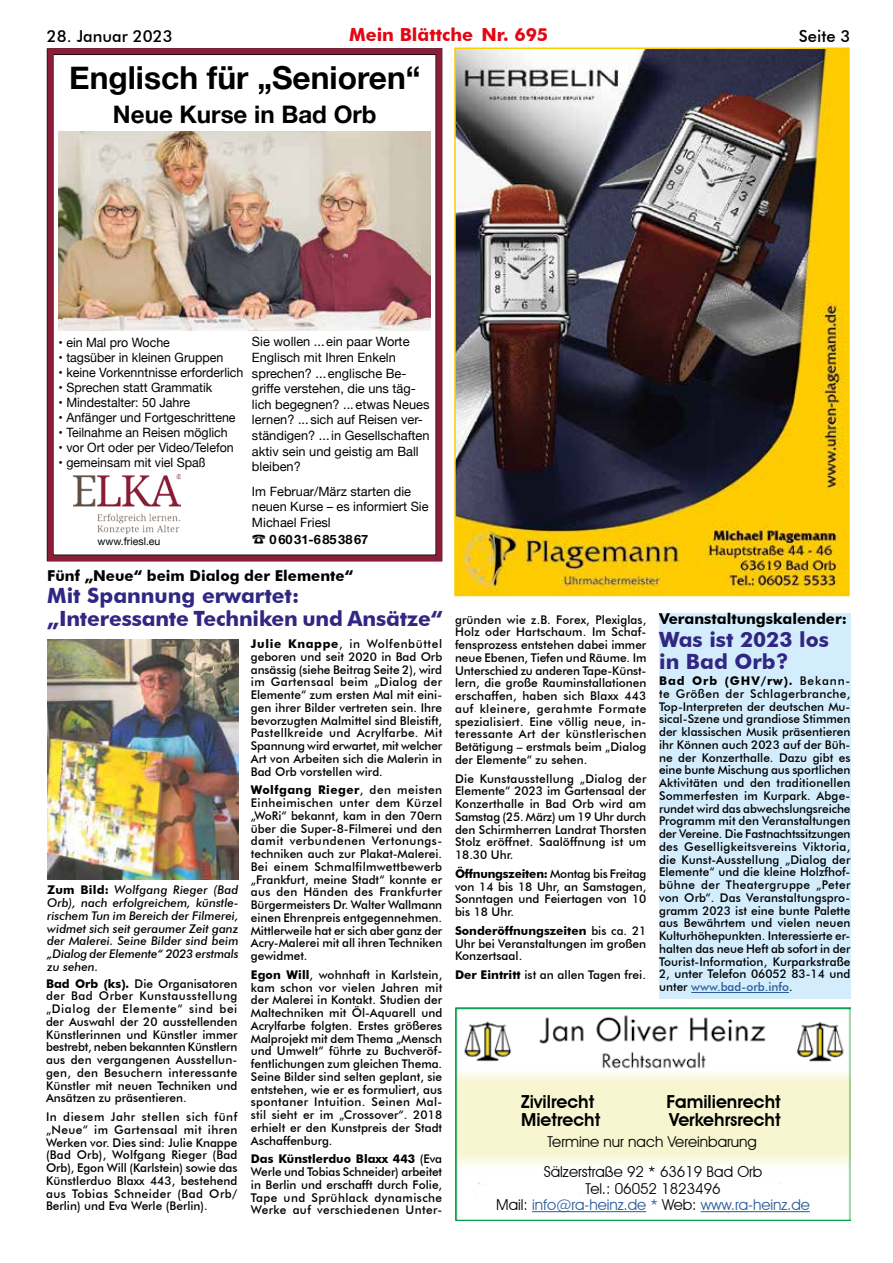
<style>
.page{position:relative;width:893px;height:1263px;background:#fff}
.page>*{position:absolute;margin:0;border:0;box-sizing:border-box;transform-origin:0 0}
.t1{font:700 31.65px "Helvetica Neue";color:#000}
.t2{font:700 24.15px "Helvetica Neue";color:#000}
.t3{font:700 21px/22.5px "Futura BT";color:#312783}
.t4{font:600 18px "Avant Garde IT Cby BT";color:#000}
.t5{font:700 18px "Futura BT";color:#e30613}
.t6{font:500 16.5px "Futura BT";color:#000}
.t7{font:15px/16.5px "Avant Garde IT Cby BT";color:#000;text-align:center}
.t8{font:700 15px "Futura BT";color:#000}
.t9{font:12.75px/15.6px "Helvetica Neue";color:#000}
.t10{font:700 12.75px "Helvetica Neue";letter-spacing:.06em;color:#000}
.t11{font:500 12px/12.8px "Futura BT";color:#000;text-align:justify}
.t12{font:italic 500 12px/12.8px "Futura BT";letter-spacing:-.015em;color:#000;text-align:justify}
.t13{font:500 12px "Futura BT";color:#275b9b}
.t14{font:10.5px "Helvetica Neue";color:#000}
.s1{font-weight:700}
.s2{font-weight:700;font-style:normal}
.s3{color:#000}
.s4{color:#275b9b}
</style>
<div class="page">
<img style="left:455px;top:1007px;width:395px;height:213px">
<hr style="left:532px;top:1211px;width:114px;height:1px;background:#275b9b">
<hr style="left:701px;top:1211px;width:109px;height:1px;background:#275b9b">
<img style="left:74px;top:475px;width:107px;height:59px">
<div style="left:47px;top:48px;width:395px;height:513px;border:6px solid #8a1e39"></div>
<img style="left:59px;top:132px;width:372px;height:199px">
<div style="left:659px;top:613px;width:191px;height:385px;background:#d4edfc"></div>
<hr style="left:691px;top:992px;width:98px;height:1px;background:#275b9b">
<img style="left:457px;top:50px;width:390px;height:543px">
<div style="left:454px;top:47px;width:396px;height:549px;border:2px solid #fc0"></div>
<img style="left:47px;top:639px;width:192px;height:240px">
<h3 class="t6" style="left:47px;top:26px;width:127px">28. Januar 2023</h3>
<h3 class="t5" style="left:349px;top:24px;width:201px">Mein Blättche Nr. 695</h3>
<h3 class="t6" style="left:799px;top:26px;width:53px">Seite 3</h3>
<h1 class="t1" style="left:69px;top:53px;width:353px">Englisch für „Senioren“</h1>
<h2 class="t2" style="left:113px;top:95px;width:265px">Neue Kurse in Bad Orb</h2>
<p class="t9" style="left:59px;top:335px;width:113px"><span class="s1">•</span> ein Mal pro Woche</p>
<p class="t9" style="left:59px;top:350px;width:166px"><span class="s1">•</span> tagsüber in kleinen Gruppen</p>
<p class="t9" style="left:59px;top:365px;width:186px"><span class="s1">•</span> keine Vorkenntnisse erforderlich</p>
<p class="t9" style="left:59px;top:380px;width:155px"><span class="s1">•</span> Sprechen statt Grammatik</p>
<p class="t9" style="left:59px;top:395px;width:133px"><span class="s1">•</span> Mindestalter: 50 Jahre</p>
<p class="t9" style="left:59px;top:410px;width:179px"><span class="s1">•</span> Anfänger und Fortgeschrittene</p>
<p class="t9" style="left:59px;top:425px;width:171px"><span class="s1">•</span> Teilnahme an Reisen möglich</p>
<p class="t9" style="left:59px;top:440px;width:177px"><span class="s1">•</span> vor Ort oder per Video/Telefon</p>
<p class="t9" style="left:59px;top:456px;width:149px"><span class="s1">•</span> gemeinsam mit viel Spaß</p>
<p class="t9" style="left:252px;top:335px;width:179px">Sie wollen ...ein paar Worte<br>Englisch mit Ihren Enkeln sprechen? ...englische Be&shy;griffe verstehen, die uns täg&shy;lich begegnen? ...etwas Neues lernen? ... sich auf Reisen ver&shy;ständigen? ...in Gesellschaften aktiv sein und geistig am Ball bleiben?</p>
<p class="t9" style="left:252px;top:484px;width:178px">Im Februar/März starten die neuen Kurse – es informiert Sie<br>Michael Friesl</p>
<p class="t14" style="left:97px;top:533px;width:65px">www.friesl.eu</p>
<p class="t10" style="left:252px;top:529px;width:118px">☎ 06031-6853867</p>
<p class="t8" style="left:47px;top:566px;width:307px">Fünf „Neue“ beim Dialog der Elemente“</p>
<h3 class="t3" style="left:47px;top:584px;width:397px">Mit Spannung erwartet: „Interessante Techniken und Ansätze“</h3>
<p class="t11" style="left:251px;top:637px;width:193px"><span class="s1">Julie Knappe</span>, in Wolfenbüttel geboren und seit 2020 in Bad Orb ansässig (siehe Beitrag Seite 2), wird im Gartensaal beim „Dialog der Elemente“ zum ersten Mal mit eini&shy;gen ihrer Bilder vertreten sein. Ihre bevorzugten Malmittel sind Bleistift, Pastellkreide und Acrylfarbe. Mit Spannung wird erwartet, mit welcher Art von Arbeiten sich die Malerin in Bad Orb vorstellen wird.</p>
<p class="t11" style="left:251px;top:784px;width:193px"><span class="s1">Wolfgang Rieger</span>, den meisten Einheimischen unter dem Kürzel „WoRi“ bekannt, kam in den 70ern über die Super-8-Filmerei und den damit verbundenen Vertonungs&shy;techniken auch zur Plakat-Malerei.<br>Bei einem Schmalfilmwettbewerb „Frankfurt, meine Stadt“ konnte er aus den Händen des Frankfurter Bürgermeisters Dr. Walter Wallmann einen Ehrenpreis entgegennehmen.<br>Mittlerweile hat er sich aber ganz der Acry-Malerei mit all ihren Techniken gewidmet.</p>
<p class="t11" style="left:251px;top:968px;width:193px"><span class="s1">Egon Will</span>, wohnhaft in Karlstein, kam schon vor vielen Jahren mit der Malerei in Kontakt. Studien der Maltechniken mit Öl-Aquarell und Acrylfarbe folgten. Erstes größeres Malprojekt mit dem Thema „Mensch und Umwelt“ führte zu Buchveröf&shy;fentlichungen zum gleichen Thema.<br>Seine Bilder sind selten geplant, sie entstehen, wie er es formuliert, aus spontaner Intuition. Seinen Mal&shy;stil sieht er im „Crossover“. 2018 erhielt er den Kunstpreis der Stadt Aschaffenburg.</p>
<p class="t11" style="left:251px;top:1153px;width:193px"><span class="s1">Das Künstlerduo Blaxx 443</span> (Eva Werle und Tobias Schneider) arbeitet in Berlin und erschafft durch Folie, Tape und Sprühlack dynamische Werke auf verschiedenen Unter-</p>
<p class="t8" style="left:659px;top:610px;width:189px">Veranstaltungskalender:</p>
<h3 class="t3" style="left:659px;top:628px;width:171px">Was ist 2023 los in Bad Orb?</h3>
<p class="t11" style="left:659px;top:674px;width:193px"><span class="s1">Bad Orb (GHV/rw).</span> Bekann&shy;te Größen der Schlagerbranche, Top-Interpreten der deutschen Mu&shy;sical-Szene und grandiose Stimmen der klassischen Musik präsentieren ihr Können auch 2023 auf der Büh&shy;ne der Konzerthalle. Dazu gibt es eine bunte Mischung aus sportlichen Aktivitäten und den traditionellen Sommerfesten im Kurpark. Abge&shy;rundet wird das abwechslungsreiche Programm mit den Veranstaltungen der Vereine. Die Fastnachtssitzungen des Geselligkeitsvereins Viktoria, die Kunst-Ausstellung „Dialog der Elemente“ und die kleine Holzfhof&shy;bühne der Theatergruppe „Peter von Orb“. Das Veranstaltungspro&shy;gramm 2023 ist eine bunte Palette aus Bewährtem und vielen neuen Kulturhöhepunkten. Interessierte er&shy;halten das neue Heft ab sofort in der Tourist-Information, Kurparkstraße 2, unter Telefon 06052 83-14 und</p>
<p class="t11" style="left:455px;top:613px;width:193px">gründen wie z.B. Forex, Plexiglas, Holz oder Hartschaum. Im Schaf&shy;fensprozess entstehen dabei immer neue Ebenen, Tiefen und Räume. Im Unterschied zu anderen Tape-Künst&shy;lern, die große Rauminstallationen erschaffen, haben sich Blaxx 443 auf kleinere, gerahmte Formate spezialisiert. Eine völlig neue, in&shy;teressante Art der künstlerischen Betätigung – erstmals beim „Dialog der Elemente“ zu sehen.</p>
<p class="t11" style="left:455px;top:772px;width:193px">Die Kunstausstellung „Dialog der Elemente“ 2023 im Gartensaal der Konzerthalle in Bad Orb wird am Samstag (25. März) um 19 Uhr durch den Schirmherren Landrat Thorsten Stolz eröffnet. Saalöffnung ist um 18.30 Uhr.</p>
<p class="t11" style="left:455px;top:867px;width:193px"><span class="s1">Öffnungszeiten:</span> Montag bis Freitag von 14 bis 18 Uhr, an Samstagen, Sonntagen und Feiertagen von 10 bis 18 Uhr.</p>
<p class="t11" style="left:455px;top:924px;width:193px"><span class="s1">Sonderöffnungszeiten</span> bis ca. 21<br>Uhr bei Veranstaltungen im großen Konzertsaal.</p>
<p class="t11" style="left:455px;top:968px;width:193px"><span class="s1">Der Eintritt</span> ist an allen Tagen frei.</p>
<p class="t12" style="left:47px;top:884px;width:193px"><span class="s2">Zum Bild:</span> Wolfgang Rieger (Bad Orb), nach erfolgreichem, künstle&shy;rischem Tun im Bereich der Filmerei, widmet sich seit geraumer Zeit ganz der Malerei. Seine Bilder sind beim „Dialog der Elemente“ 2023 erstmals zu sehen.</p>
<p class="t11" style="left:46px;top:977px;width:193px"><span class="s1">Bad Orb (ks).</span> Die Organisatoren</p>
<p class="t13" style="left:659px;top:979px;width:135px"><span class="s3">unter</span> www.bad-orb.info<span class="s3">.</span></p>
<p class="t11" style="left:46px;top:990px;width:193px">der Bad Orber Kunstausstellung „Dialog der Elemente“ sind bei der Auswahl der 20 ausstellenden Künstlerinnen und Künstler immer bestrebt, neben bekannten Künstlern aus den vergangenen Ausstellun&shy;gen, den Besuchern interessante Künstler mit neuen Techniken und Ansätzen zu präsentieren.</p>
<p class="t11" style="left:46px;top:1110px;width:193px">In diesem Jahr stellen sich fünf „Neue“ im Gartensaal mit ihren Werken vor. Dies sind: Julie Knappe (Bad Orb), Wolfgang Rieger (Bad Orb), Egon Will (Karlstein) sowie das Künstlerduo Blaxx 443, bestehend aus Tobias Schneider (Bad Orb/ Berlin) und Eva Werle (Berlin).</p>
<h3 class="t4" style="left:521px;top:1090px;width:75px">Zivilrecht</h3>
<h3 class="t4" style="left:666px;top:1090px;width:116px">Familienrecht</h3>
<h3 class="t4" style="left:521px;top:1108px;width:81px">Mietrecht</h3>
<h3 class="t4" style="left:669px;top:1108px;width:113px">Verkehrsrecht</h3>
<p class="t7" style="left:547px;top:1133px;width:211px">Termine nur nach Vereinbarung</p>
<p class="t7" style="left:496px;top:1164px;width:315px">Sälzerstraße 92 * 63619 Bad Orb<br>Tel.: 06052 1823496<br>Mail: <span class="s4">info@ra-heinz.de *</span> Web: <span class="s4">www.ra-heinz.de</span></p>
</div>
